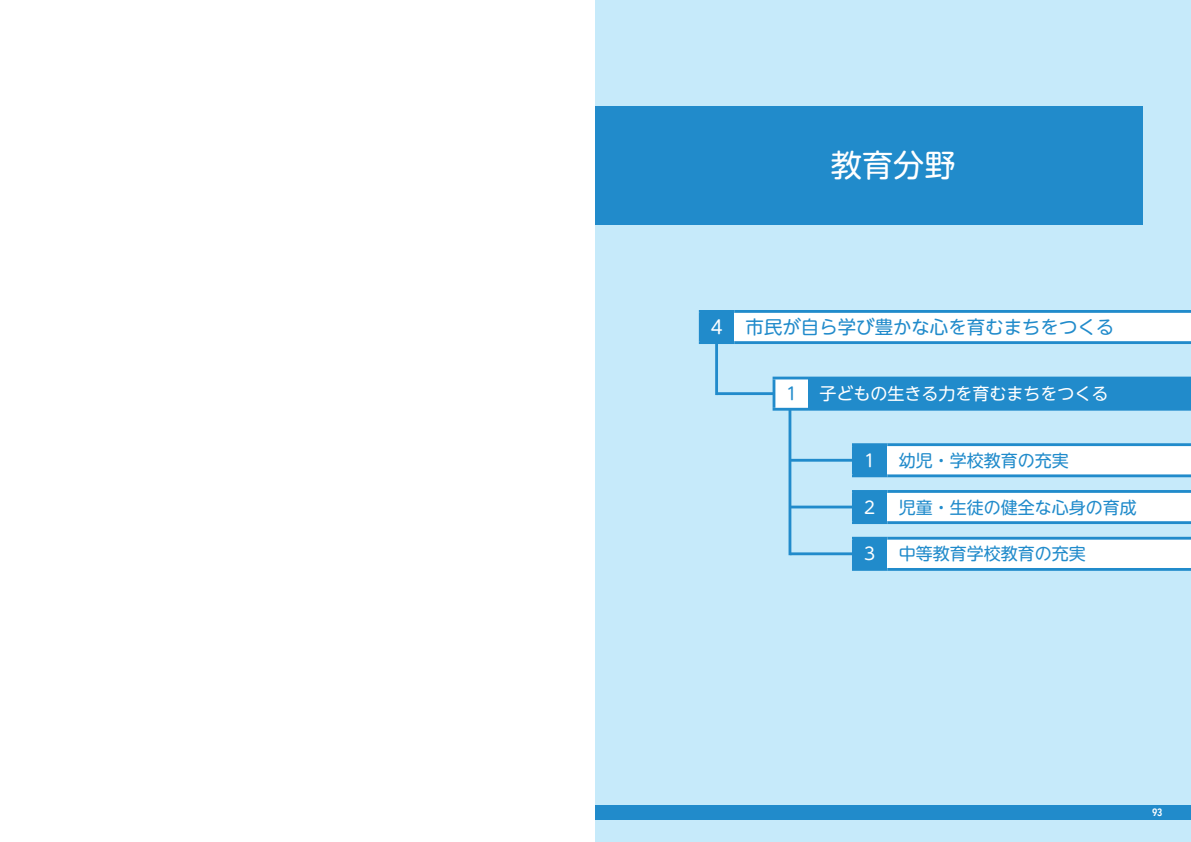
<style>
.page{position:relative;width:1191px;height:842px;background:#fff}
.page>*{position:absolute;margin:0;border:0;box-sizing:border-box;transform-origin:0 0}
.t1{font:31.2px "UD Shin M Go Pro";color:#fff}
.t2{font:18.4px "UD Shin M Go Pro";color:#218bcb}
.t3{font:17px "UD Shin M Go Pro";color:#218bcb}
.t4{font:17px "UD Shin M Go Pro";color:#fff}
.t5{font:600 10.6px "Avenir Next Condensed";color:#fff}
.s1{color:#fff}
.s2{color:#218bcb}
</style>
<div class="page">
<div style="left:595px;top:0;width:596px;height:842px;background:#c6eafa"></div>
<hr style="left:715px;top:321px;width:3px;height:74px;background:#218bcb">
<hr style="left:716px;top:392px;width:92px;height:3px;background:#218bcb">
<div style="left:595px;top:805px;width:596px;height:14px;background:#218bcb"></div>
<div style="left:700px;top:311px;width:34px;height:32px;background:#218bcb"></div>
<div style="left:734px;top:311px;width:457px;height:32px;background:#fff"></div>
<hr style="left:699px;top:313px;width:2px;height:28px;background:#218bcb">
<hr style="left:699px;top:310px;width:35px;height:3px;background:#218bcb">
<hr style="left:699px;top:341px;width:35px;height:3px;background:#218bcb">
<hr style="left:734px;top:310px;width:457px;height:3px;background:#218bcb">
<hr style="left:734px;top:341px;width:457px;height:3px;background:#218bcb">
<hr style="left:788px;top:390px;width:3px;height:165px;background:#218bcb">
<hr style="left:790px;top:459px;width:86px;height:3px;background:#218bcb">
<hr style="left:790px;top:506px;width:86px;height:2px;background:#218bcb">
<hr style="left:790px;top:552px;width:86px;height:3px;background:#218bcb">
<div style="left:774px;top:378px;width:34px;height:31px;background:#fff"></div>
<div style="left:808px;top:378px;width:383px;height:31px;background:#218bcb"></div>
<hr style="left:772px;top:379px;width:3px;height:29px;background:#218bcb">
<hr style="left:772px;top:377px;width:36px;height:2px;background:#218bcb">
<hr style="left:772px;top:408px;width:36px;height:3px;background:#218bcb">
<hr style="left:808px;top:377px;width:383px;height:2px;background:#218bcb">
<hr style="left:808px;top:408px;width:383px;height:3px;background:#218bcb">
<div style="left:853px;top:445px;width:34px;height:31px;background:#218bcb"></div>
<div style="left:887px;top:445px;width:304px;height:31px;background:#fff"></div>
<hr style="left:852px;top:446px;width:3px;height:28px;background:#218bcb">
<hr style="left:852px;top:443px;width:35px;height:3px;background:#218bcb">
<hr style="left:852px;top:474px;width:35px;height:3px;background:#218bcb">
<hr style="left:887px;top:443px;width:304px;height:3px;background:#218bcb">
<hr style="left:887px;top:474px;width:304px;height:3px;background:#218bcb">
<div style="left:853px;top:491px;width:34px;height:32px;background:#218bcb"></div>
<div style="left:887px;top:491px;width:304px;height:32px;background:#fff"></div>
<hr style="left:852px;top:493px;width:3px;height:28px;background:#218bcb">
<hr style="left:852px;top:490px;width:35px;height:3px;background:#218bcb">
<hr style="left:852px;top:521px;width:35px;height:3px;background:#218bcb">
<hr style="left:887px;top:490px;width:304px;height:3px;background:#218bcb">
<hr style="left:887px;top:521px;width:304px;height:3px;background:#218bcb">
<div style="left:853px;top:538px;width:34px;height:31px;background:#218bcb"></div>
<div style="left:887px;top:538px;width:304px;height:31px;background:#fff"></div>
<hr style="left:852px;top:540px;width:3px;height:28px;background:#218bcb">
<hr style="left:852px;top:537px;width:35px;height:3px;background:#218bcb">
<hr style="left:852px;top:568px;width:35px;height:3px;background:#218bcb">
<hr style="left:887px;top:537px;width:304px;height:3px;background:#218bcb">
<hr style="left:887px;top:568px;width:304px;height:3px;background:#218bcb">
<div style="left:595px;top:106px;width:547px;height:119px;background:#218bcb"></div>
<h1 class="t1" style="left:831px;top:140px;width:126px">教育分野</h1>
<p class="t2" style="left:707px;top:312px;width:408px"><span class="s1">４</span> 市民が自ら学び豊かな心を育むまちをつくる</p>
<p class="t4" style="left:783px;top:380px;width:327px"><span class="s2">１</span> 子どもの生きる力を育むまちをつくる</p>
<p class="t3" style="left:861px;top:446px;width:209px"><span class="s1">１</span> 幼児・学校教育の充実</p>
<p class="t3" style="left:861px;top:493px;width:277px"><span class="s1">２</span> 児童・生徒の健全な心身の育成</p>
<p class="t3" style="left:861px;top:540px;width:226px"><span class="s1">３</span> 中等教育学校教育の充実</p>
<p class="t5" style="left:1152px;top:805px;width:12px">93</p>
</div>
